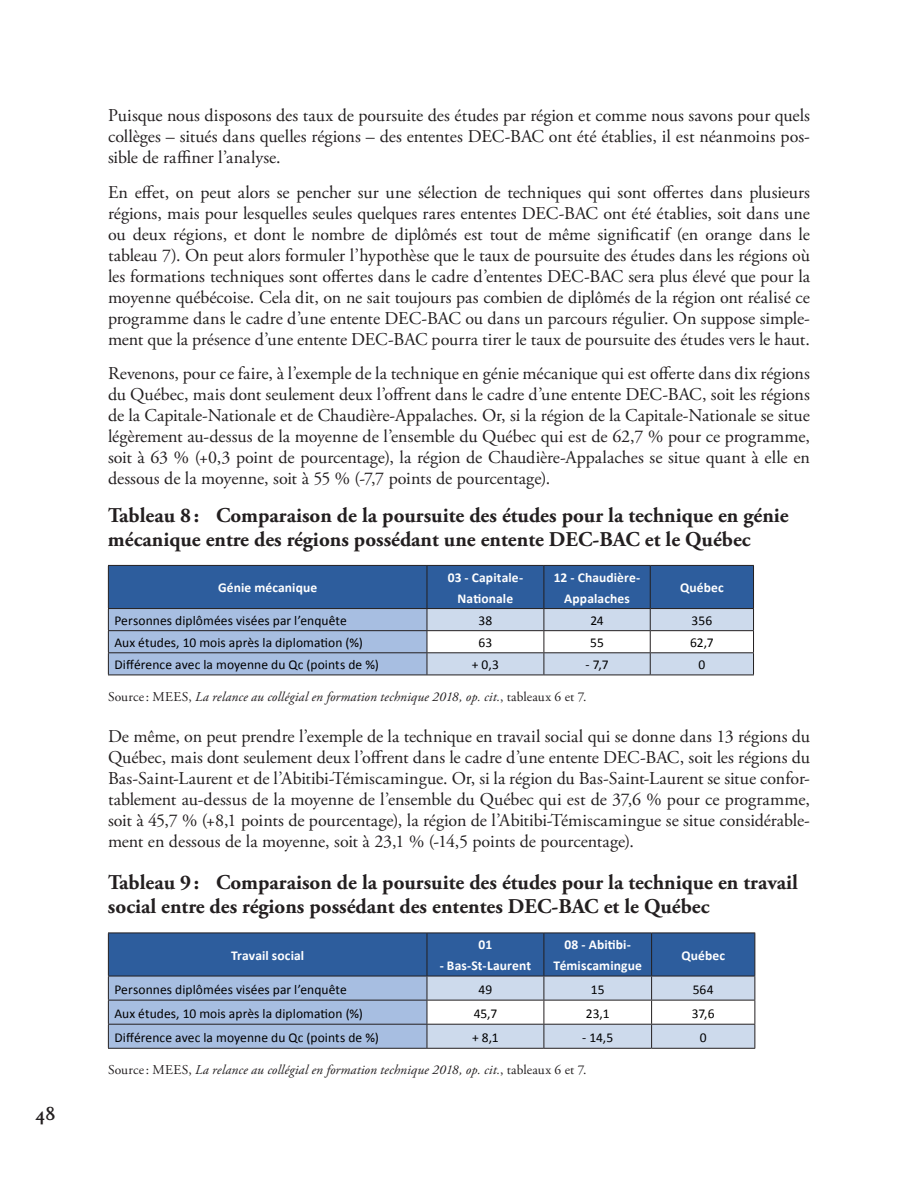
<style>
.page{position:relative;width:918px;height:1188px;background:#fff}
.page>*{position:absolute;margin:0;border:0;box-sizing:border-box;transform-origin:0 0}
.t1{font:700 21px/24px "Adobe Garamond Pro";color:#231f20}
.t2{font:18px/21px "Adobe Garamond Pro";letter-spacing:-.005em;color:#231f20;text-align:justify}
.t3{font:700 18px "Scala";color:#231f20}
.t4{font:13.5px "Calibri";letter-spacing:.005em;color:#000001}
.t5{font:italic 13.5px "Adobe Garamond Pro";letter-spacing:.01em;color:#231f20}
.t6{font:700 13.5px/21px "Calibri";letter-spacing:.01em;color:#fff;text-align:center}
.s1{font-style:normal}
</style>
<div class="page">
<svg style="left:108px;top:565px;width:646px;height:110px;background:#819bc0"></svg>
<hr style="left:108px;top:675px;width:319px;height:1px;background:#231f20">
<hr style="left:427px;top:675px;width:117px;height:1px;background:#231f20">
<hr style="left:544px;top:675px;width:106px;height:1px;background:#231f20">
<hr style="left:650px;top:675px;width:104px;height:1px;background:#231f20">
<svg style="left:108px;top:933px;width:647px;height:115px;background:#86a0c6"></svg>
<hr style="left:108px;top:1048px;width:319px;height:1px;background:#231f20">
<hr style="left:427px;top:1048px;width:117px;height:1px;background:#231f20">
<hr style="left:544px;top:1048px;width:108px;height:1px;background:#231f20">
<hr style="left:652px;top:1048px;width:103px;height:1px;background:#231f20">
<p class="t3" style="left:36px;top:1104px;width:21px">48</p>
<p class="t2" style="left:108px;top:105px;width:704px">Puisque nous disposons des taux de poursuite des études par région et comme nous savons pour quels collèges – situés dans quelles régions – des ententes DEC-BAC ont été établies, il est néanmoins pos&shy;sible de raffiner l’analyse.</p>
<p class="t2" style="left:108px;top:182px;width:704px">En effet, on peut alors se pencher sur une sélection de techniques qui sont offertes dans plusieurs régions, mais pour lesquelles seules quelques rares ententes DEC-BAC ont été établies, soit dans une ou deux régions, et dont le nombre de diplômés est tout de même significatif (en orange dans le tableau 7). On peut alors formuler l’hypothèse que le taux de poursuite des études dans les régions où les formations techniques sont offertes dans le cadre d’ententes DEC-BAC sera plus élevé que pour la moyenne québécoise. Cela dit, on ne sait toujours pas combien de diplômés de la région ont réalisé ce programme dans le cadre d’une entente DEC-BAC ou dans un parcours régulier. On suppose simple&shy;ment que la présence d’une entente DEC-BAC pourra tirer le taux de poursuite des études vers le haut.</p>
<p class="t2" style="left:108px;top:364px;width:704px">Revenons, pour ce faire, à l’exemple de la technique en génie mécanique qui est offerte dans dix régions du Québec, mais dont seulement deux l’offrent dans le cadre d’une entente DEC-BAC, soit les régions de la Capitale-Nationale et de Chaudière-Appalaches. Or, si la région de la Capitale-Nationale se situe légèrement au-dessus de la moyenne de l’ensemble du Québec qui est de 62,7 % pour ce programme, soit à 63 % (+0,3 point de pourcentage), la région de Chaudière-Appalaches se situe quant à elle en dessous de la moyenne, soit à 55 % (-7,7 points de pourcentage).</p>
<p class="t1" style="left:108px;top:503px;width:682px">Tableau 8: Comparaison de la poursuite des études pour la technique en génie mécanique entre des régions possédant une entente DEC-BAC et le Québec</p>
<p class="t6" style="left:218px;top:577px;width:101px">Génie mécanique</p>
<p class="t6" style="left:448px;top:567px;width:77px">03 - Capitale-<br>Nationale</p>
<p class="t6" style="left:554px;top:567px;width:88px">12 - Chaudière-<br>Appalaches</p>
<p class="t6" style="left:680px;top:577px;width:45px">Québec</p>
<p class="t4" style="left:114px;top:612px;width:234px">Personnes diplômées visées par l’enquête</p>
<p class="t4" style="left:479px;top:612px;width:15px">38</p>
<p class="t4" style="left:590px;top:612px;width:15px">24</p>
<p class="t4" style="left:692px;top:612px;width:22px">356</p>
<p class="t4" style="left:114px;top:634px;width:250px">Aux études, 10 mois après la diplomation (%)</p>
<p class="t4" style="left:479px;top:634px;width:15px">63</p>
<p class="t4" style="left:590px;top:634px;width:15px">55</p>
<p class="t4" style="left:690px;top:634px;width:25px">62,7</p>
<p class="t4" style="left:114px;top:656px;width:266px">Différence avec la moyenne du Qc (points de %)</p>
<p class="t4" style="left:472px;top:656px;width:29px">+ 0,3</p>
<p class="t4" style="left:586px;top:656px;width:24px">- 7,7</p>
<p class="t4" style="left:698px;top:656px;width:8px">0</p>
<p class="t5" style="left:108px;top:688px;width:480px"><span class="s1">Source: MEES,</span> La relance au collégial en formation technique 2018, op. cit.<span class="s1">, tableaux 6 et 7.</span></p>
<p class="t2" style="left:108px;top:726px;width:704px">De même, on peut prendre l’exemple de la technique en travail social qui se donne dans 13 régions du Québec, mais dont seulement deux l’offrent dans le cadre d’une entente DEC-BAC, soit les régions du Bas-Saint-Laurent et de l’Abitibi-Témiscamingue. Or, si la région du Bas-Saint-Laurent se situe confor&shy;tablement au-dessus de la moyenne de l’ensemble du Québec qui est de 37,6 % pour ce programme, soit à 45,7 % (+8,1 points de pourcentage), la région de l’Abitibi-Témiscamingue se situe considérable&shy;ment en dessous de la moyenne, soit à 23,1 % (-14,5 points de pourcentage).</p>
<p class="t1" style="left:108px;top:871px;width:692px">Tableau 9: Comparaison de la poursuite des études pour la technique en travail social entre des régions possédant des ententes DEC-BAC et le Québec</p>
<p class="t6" style="left:231px;top:945px;width:75px">Travail social</p>
<p class="t6" style="left:554px;top:934px;width:90px">08 - Abitibi-<br>Témiscamingue</p>
<p class="t6" style="left:681px;top:945px;width:45px">Québec</p>
<p class="t6" style="left:479px;top:934px;width:15px">01</p>
<p class="t6" style="left:440px;top:955px;width:93px">- Bas-St-Laurent</p>
<p class="t4" style="left:114px;top:981px;width:234px">Personnes diplômées visées par l’enquête</p>
<p class="t4" style="left:479px;top:981px;width:15px">49</p>
<p class="t4" style="left:591px;top:981px;width:15px">15</p>
<p class="t4" style="left:693px;top:981px;width:22px">564</p>
<p class="t4" style="left:114px;top:1005px;width:250px">Aux études, 10 mois après la diplomation (%)</p>
<p class="t4" style="left:474px;top:1005px;width:25px">45,7</p>
<p class="t4" style="left:586px;top:1005px;width:25px">23,1</p>
<p class="t4" style="left:692px;top:1005px;width:24px">37,6</p>
<p class="t4" style="left:114px;top:1029px;width:266px">Différence avec la moyenne du Qc (points de %)</p>
<p class="t4" style="left:472px;top:1029px;width:28px">+ 8,1</p>
<p class="t4" style="left:582px;top:1029px;width:33px">- 14,5</p>
<p class="t4" style="left:700px;top:1029px;width:8px">0</p>
<p class="t5" style="left:108px;top:1062px;width:480px"><span class="s1">Source: MEES,</span> La relance au collégial en formation technique 2018, op. cit.<span class="s1">, tableaux 6 et 7.</span></p>
</div>
